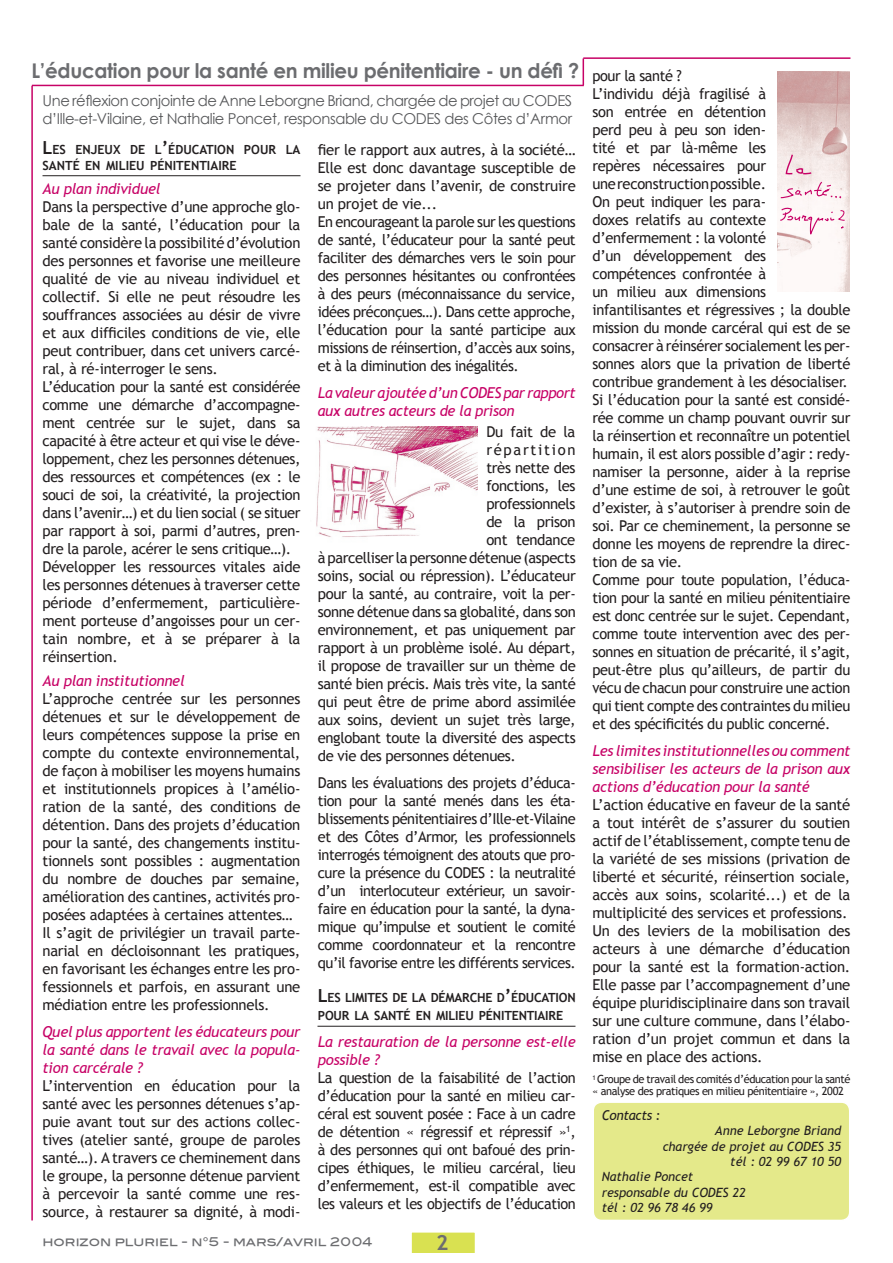
<style>
.page{position:relative;width:893px;height:1263px;background:#fff}
.page>*{position:absolute;margin:0;border:0;box-sizing:border-box;transform-origin:0 0}
.t1{font:700 21px "Trebuchet MS";color:#6c6d70}
.t2{font:700 20.25px "Century Gothic";letter-spacing:-.015em;color:#6c6d70}
.t3{font:15px/18px "Trebuchet MS";letter-spacing:-.02em;color:#231f20}
.t4{font:italic 15px/18px "Trebuchet MS";letter-spacing:-.015em;color:#c70266}
.t5{font:15px/18px "Century Gothic";letter-spacing:-.025em;color:#57585a}
.t6{font:15px "Trebuchet MS";letter-spacing:.115em;color:#231f20}
.t7{font:italic 13.5px "Trebuchet MS";letter-spacing:-.02em;color:#231f20}
.t8{font:italic 12.75px "Trebuchet MS";color:#231f20}
.t9{font:700 12.6px/18px "Trebuchet MS";letter-spacing:-.015em;color:#231f20}
.t10{font:12px "Blair Md ITCTT Medium";color:#6c6d70}
.t11{font:11.25px/12px "Trebuchet MS";letter-spacing:-.035em;color:#231f20}
.s1{font-size:18px}
</style>
<div class="page">
<div style="left:411px;top:1232px;width:64px;height:22px;background:#d9e151"></div>
<div style="left:410px;top:1231px;width:66px;height:23px;border:2px solid #fff"></div>
<div style="left:594px;top:1103px;width:255px;height:117px;background:#e4e98a"></div>
<svg style="left:583px;top:59px;width:1px;height:26px"></svg>
<hr style="left:583px;top:57px;width:267px;height:2px;background:#c70266">
<hr style="left:43px;top:175px;width:257px;height:1px;background:#231f20">
<hr style="left:317px;top:1026px;width:258px;height:1px;background:#231f20">
<hr style="left:31px;top:86px;width:2px;height:1134px;background:#c70266">
<hr style="left:32px;top:85px;width:552px;height:1px;background:#c70266">
<img style="left:316px;top:427px;width:162px;height:110px">
<img style="left:777px;top:72px;width:72px;height:220px">
<svg style="left:779px;top:208px;width:68px;height:31px"></svg>
<svg style="left:780px;top:153px;width:62px;height:48px"></svg>
<h2 class="t2" style="left:32px;top:57px;width:549px">L’éducation pour la santé en milieu pénitentiaire - un défi ?</h2>
<p class="t5" style="left:43px;top:91px;width:531px">Une réflexion conjointe de Anne Leborgne Briand, chargée de projet au CODES d’Ille-et-Vilaine, et Nathalie Poncet, responsable du CODES des Côtes d’Armor</p>
<p class="t9" style="left:43px;top:141px;width:259px;line-height:16.5px"><span class="s1">L</span>ES ENJEUX DE L<span class="s1">’</span>ÉDUCATION POUR LA<br>SANTÉ EN MILIEU PÉNITENTIAIRE</p>
<p class="t4" style="left:43px;top:180px;width:120px">Au plan individuel</p>
<p class="t3" style="left:43px;top:198px;width:259px">Dans la perspective d’une approche glo&shy;bale de la santé, l’éducation pour la santé considère la possibilité d’évolution des personnes et favorise une meilleure qualité de vie au niveau individuel et collectif. Si elle ne peut résoudre les souffrances associées au désir de vivre et aux difficiles conditions de vie, elle peut contribuer, dans cet univers carcé&shy;ral, à ré-interroger le sens.<br>L’éducation pour la santé est considérée comme une démarche d’accompagne&shy;ment centrée sur le sujet, dans sa capacité à être acteur et qui vise le déve&shy;loppement, chez les personnes détenues, des ressources et compétences (ex : le souci de soi, la créativité, la projection dans l’avenir…) et du lien social ( se situer par rapport à soi, parmi d’autres, pren&shy;dre la parole, acérer le sens critique…).<br>Développer les ressources vitales aide les personnes détenues à traverser cette période d’enfermement, particulière&shy;ment porteuse d’angoisses pour un cer&shy;tain nombre, et à se préparer à la réinsertion.</p>
<p class="t4" style="left:43px;top:672px;width:144px">Au plan institutionnel</p>
<p class="t3" style="left:43px;top:690px;width:259px">L’approche centrée sur les personnes détenues et sur le développement de leurs compétences suppose la prise en compte du contexte environnemental, de façon à mobiliser les moyens humains et institutionnels propices à l’amélio&shy;ration de la santé, des conditions de détention. Dans des projets d’éducation pour la santé, des changements institu&shy;tionnels sont possibles : augmentation du nombre de douches par semaine, amélioration des cantines, activités pro&shy;posées adaptées à certaines attentes… Il s’agit de privilégier un travail parte&shy;narial en décloisonnant les pratiques, en favorisant les échanges entre les pro&shy;fessionnels et parfois, en assurant une médiation entre les professionnels.</p>
<p class="t4" style="left:43px;top:1023px;width:259px;text-align:justify">Quel plus apportent les éducateurs pour la santé dans le travail avec la popula&shy;tion carcérale ?</p>
<p class="t3" style="left:43px;top:1077px;width:259px;text-align:justify">L’intervention en éducation pour la santé avec les personnes détenues s’ap&shy;puie avant tout sur des actions collec&shy;tives (atelier santé, groupe de paroles santé…). A travers ce cheminement dans le groupe, la personne détenue parvient à percevoir la santé comme une res&shy;source, à restaurer sa dignité, à modi-</p>
<p class="t10" style="left:43px;top:1234px;width:331px">HORIZON PLURIEL - N°5 - MARS/AVRIL 2004</p>
<p class="t3" style="left:318px;top:140px;width:259px">fier le rapport aux autres, à la société… Elle est donc davantage susceptible de se projeter dans l’avenir, de construire un projet de vie...<br>En encourageant la parole sur les questions de santé, l’éducateur pour la santé peut faciliter des démarches vers le soin pour des personnes hésitantes ou confrontées à des peurs (méconnaissance du service, idées préconçues…). Dans cette approche, l’éducation pour la santé participe aux missions de réinsertion, d’accès aux soins, et à la diminution des inégalités.</p>
<p class="t4" style="left:318px;top:383px;width:259px">La valeur ajoutée d’un CODES par rapport aux autres acteurs de la prison</p>
<p class="t3" style="left:486px;top:422px;width:91px">Du fait de la</p>
<p class="t6" style="left:486px;top:440px;width:91px">répartition</p>
<p class="t3" style="left:486px;top:458px;width:91px">très nette des</p>
<p class="t3" style="left:486px;top:476px;width:91px">fonctions, les</p>
<p class="t3" style="left:486px;top:494px;width:91px">professionnels</p>
<p class="t3" style="left:486px;top:512px;width:91px">de la prison</p>
<p class="t3" style="left:486px;top:530px;width:91px">ont tendance</p>
<p class="t3" style="left:318px;top:548px;width:259px">à parcelliser la personne détenue (aspects</p>
<p class="t3" style="left:318px;top:566px;width:259px">soins, social ou répression). L’éducateur</p>
<p class="t3" style="left:318px;top:584px;width:259px">pour la santé, au contraire, voit la per-</p>
<p class="t3" style="left:318px;top:602px;width:259px">sonne détenue dans sa globalité, dans son</p>
<p class="t3" style="left:318px;top:620px;width:259px">environnement, et pas uniquement par</p>
<p class="t3" style="left:318px;top:638px;width:259px">rapport à un problème isolé. Au départ,</p>
<p class="t3" style="left:318px;top:656px;width:259px">il propose de travailler sur un thème de</p>
<p class="t3" style="left:318px;top:674px;width:259px">santé bien précis. Mais très vite, la santé</p>
<p class="t3" style="left:318px;top:692px;width:259px">qui peut être de prime abord assimilée</p>
<p class="t3" style="left:318px;top:710px;width:259px">aux soins, devient un sujet très large,</p>
<p class="t3" style="left:318px;top:728px;width:259px">englobant toute la diversité des aspects</p>
<p class="t3" style="left:318px;top:746px;width:200px">de vie des personnes détenues.</p>
<p class="t3" style="left:318px;top:773px;width:259px;text-align:justify">Dans les évaluations des projets d’éduca&shy;tion pour la santé menés dans les éta&shy;blissements pénitentiaires d’Ille-et-Vilaine et des Côtes d’Armor, les professionnels interrogés témoignent des atouts que pro&shy;cure la présence du CODES : la neutralité d’un interlocuteur extérieur, un savoir&shy;faire en éducation pour la santé, la dyna&shy;mique qu’impulse et soutient le comité comme coordonnateur et la rencontre qu’il favorise entre les différents services.</p>
<p class="t9" style="left:318px;top:989px;width:259px"><span class="s1">L</span>ES LIMITES DE LA DÉMARCHE D<span class="s1">’</span>ÉDUCATION<br>POUR LA SANTÉ EN MILIEU PÉNITENTIAIRE</p>
<p class="t4" style="left:318px;top:1033px;width:259px">La restauration de la personne est-elle possible ?</p>
<p class="t3" style="left:318px;top:1069px;width:259px;text-align:justify">La question de la faisabilité de l’action d’éducation pour la santé en milieu car&shy;céral est souvent posée : Face à un cadre de détention « régressif et répressif »<sup>1</sup>, à des personnes qui ont bafoué des prin&shy;cipes éthiques, le milieu carcéral, lieu d’enfermement, est-il compatible avec les valeurs et les objectifs de l’éducation</p>
<h1 class="t1" style="left:436px;top:1229px;width:14px">2</h1>
<p class="t3" style="left:592px;top:67px;width:259px">pour la santé ?<br>L’individu déjà fragilisé à<br>son entrée en détention<br>perd peu à peu son iden-<br>tité et par là-même les<br>repères nécessaires pour<br>une reconstruction possible.<br>On peut indiquer les para-<br>doxes relatifs au contexte d’enfermement : la volonté<br>d’un développement des compétences confrontée à<br>un milieu aux dimensions infantilisantes et régressives ; la double mission du monde carcéral qui est de se consacrer à réinsérer socialement les per&shy;sonnes alors que la privation de liberté contribue grandement à les désocialiser.<br>Si l’éducation pour la santé est considé&shy;rée comme un champ pouvant ouvrir sur la réinsertion et reconnaître un potentiel humain, il est alors possible d’agir : redy&shy;namiser la personne, aider à la reprise d’une estime de soi, à retrouver le goût d’exister, à s’autoriser à prendre soin de soi. Par ce cheminement, la personne se donne les moyens de reprendre la direc&shy;tion de sa vie.<br>Comme pour toute population, l’éduca&shy;tion pour la santé en milieu pénitentiaire est donc centrée sur le sujet. Cependant, comme toute intervention avec des per&shy;sonnes en situation de précarité, il s’agit, peut-être plus qu’ailleurs, de partir du vécu de chacun pour construire une action qui tient compte des contraintes du milieu et des spécificités du public concerné.</p>
<p class="t4" style="left:592px;top:742px;width:259px;text-align:justify">Les limites institutionnelles ou comment sensibiliser les acteurs de la prison aux actions d’éducation pour la santé</p>
<p class="t3" style="left:592px;top:796px;width:259px">L’action éducative en faveur de la santé a tout intérêt de s’assurer du soutien actif de l’établissement, compte tenu de la variété de ses missions (privation de liberté et sécurité, réinsertion sociale, accès aux soins, scolarité...) et de la multiplicité des services et professions.<br>Un des leviers de la mobilisation des acteurs à une démarche d’éducation pour la santé est la formation-action.<br>Elle passe par l’accompagnement d’une équipe pluridisciplinaire dans son travail sur une culture commune, dans l’élabo&shy;ration d’un projet commun et dans la mise en place des actions.</p>
<p class="t11" style="left:592px;top:1073px;width:259px"><sup>1</sup> Groupe de travail des comités d’éducation pour la santé « analyse des pratiques en milieu pénitentiaire », 2002</p>
<p class="t7" style="left:602px;top:1107px;width:60px">Contacts :</p>
<p class="t8" style="left:715px;top:1123px;width:128px">Anne Leborgne Briand</p>
<p class="t8" style="left:663px;top:1139px;width:180px">chargée de projet au CODES 35</p>
<p class="t8" style="left:730px;top:1154px;width:112px">tél : 02 99 67 10 50</p>
<p class="t8" style="left:602px;top:1169px;width:93px">Nathalie Poncet</p>
<p class="t8" style="left:602px;top:1184px;width:146px">responsable du CODES 22</p>
<p class="t8" style="left:602px;top:1200px;width:112px">tél : 02 96 78 46 99</p>
</div>
